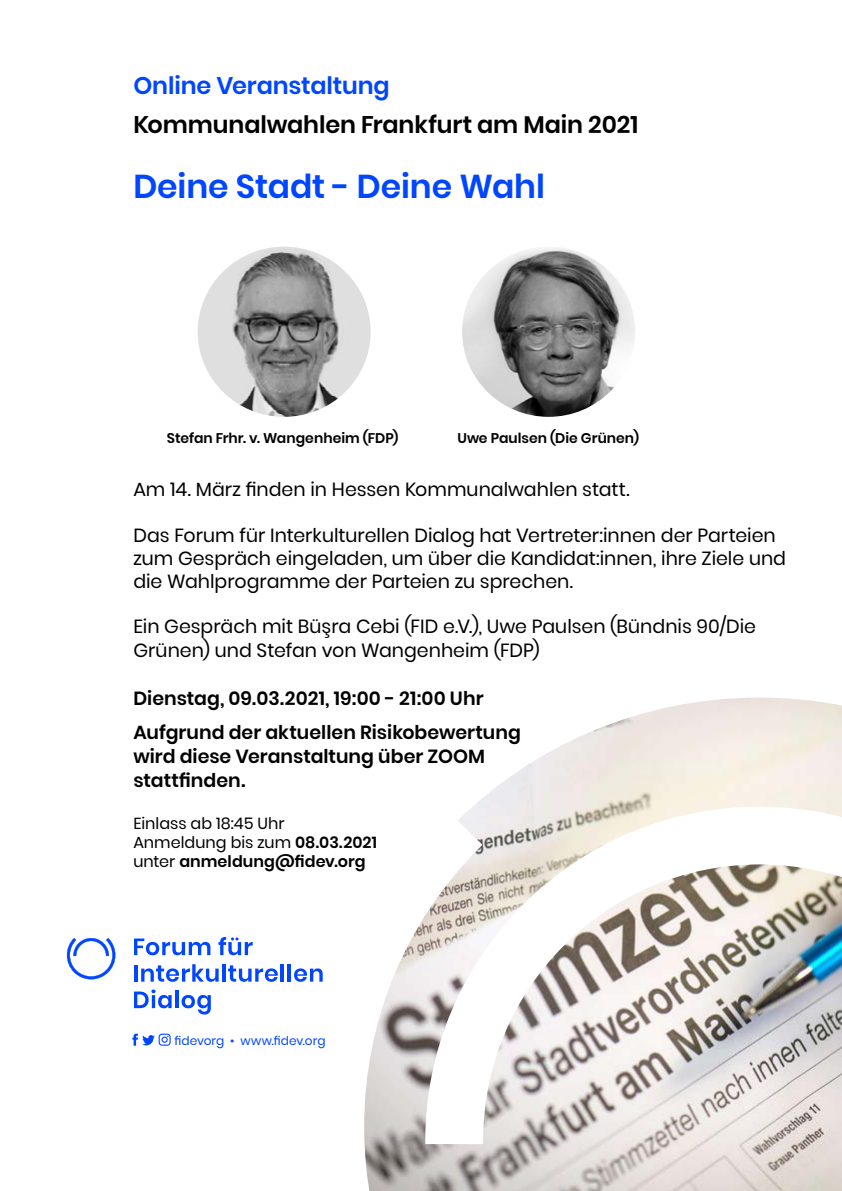
<style>
.page{position:relative;width:842px;height:1191px;background:#fff}
.page>*{position:absolute;margin:0;border:0;box-sizing:border-box;transform-origin:0 0}
.t1{font:600 33px "Poppins";letter-spacing:-.005em;color:#0046ff}
.t2{font:600 24px "Poppins";letter-spacing:-.005em;color:#000}
.t3{font:600 24px "Poppins";letter-spacing:-.005em;color:#0046ff}
.t4{font:19px/22.8px "Poppins";color:#000}
.t5{font:600 19px/34px "Poppins";color:#000}
.t6{font:16px/19px "Poppins";color:#000}
.t7{font:600 14px "Poppins";color:#000}
.t8{font:12.1px "Poppins";color:#0046ff}
.s1{font-weight:600}
</style>
<div class="page">
<img style="left:476px;top:697px;width:366px;height:107px">
<svg style="left:310px;top:804px;width:532px;height:387px"></svg>
<svg style="left:67px;top:938px;width:48px;height:41px"></svg>
<svg style="left:134px;top:938px;width:76px;height:17px"></svg>
<svg style="left:218px;top:937px;width:35px;height:18px"></svg>
<hr style="left:134px;top:965px;width:3px;height:16px;background:#0046ff">
<svg style="left:141px;top:964px;width:78px;height:17px"></svg>
<hr style="left:222px;top:964px;width:4px;height:17px;background:#0046ff">
<svg style="left:228px;top:965px;width:50px;height:16px"></svg>
<hr style="left:281px;top:964px;width:3px;height:17px;background:#0046ff">
<hr style="left:288px;top:964px;width:3px;height:17px;background:#0046ff">
<svg style="left:294px;top:968px;width:29px;height:13px"></svg>
<svg style="left:134px;top:989px;width:38px;height:19px"></svg>
<hr style="left:175px;top:990px;width:4px;height:18px;background:#0046ff">
<svg style="left:182px;top:995px;width:29px;height:19px"></svg>
<svg style="left:132px;top:1033px;width:39px;height:12px"></svg>
<img style="left:462px;top:247px;width:173px;height:170px">
<img style="left:198px;top:247px;width:173px;height:170px">
<p class="t3" style="left:133px;top:72px;width:258px">Online Veranstaltung</p>
<p class="t2" style="left:133px;top:110px;width:506px">Kommunalwahlen Frankfurt am Main 2021</p>
<h1 class="t1" style="left:133px;top:167px;width:413px">Deine Stadt - Deine Wahl</h1>
<p class="t7" style="left:167px;top:430px;width:233px">Stefan Frhr. v. Wangenheim (FDP)</p>
<p class="t7" style="left:457px;top:430px;width:183px">Uwe Paulsen (Die Grünen)</p>
<p class="t4" style="left:133px;top:478px;width:498px">Am 14. März finden in Hessen Kommunalwahlen statt.</p>
<p class="t4" style="left:133px;top:524px;width:654px">Das Forum für Interkulturellen Dialog hat Vertreter:innen der Parteien zum Gespräch eingeladen, um über die Kandidat:innen, ihre Ziele und die Wahlprogramme der Parteien zu sprechen.</p>
<p class="t4" style="left:133px;top:614px;width:624px;line-height:24px">Ein Gespräch mit Büşra Cebi (FID e.V.), Uwe Paulsen (Bündnis 90/Die<br>Grünen) und Stefan von Wangenheim (FDP)</p>
<p class="t5" style="left:133px;top:681px;width:389px">Dienstag, 09.03.2021, 19:00 - 21:00 Uhr<br>Aufgrund der aktuellen Risikobewertung</p>
<p class="t5" style="left:133px;top:745px;width:353px;line-height:24px">wird diese Veranstaltung über ZOOM stattfinden.</p>
<p class="t6" style="left:133px;top:814px;width:245px">Einlass ab 18:45 Uhr<br>Anmeldung bis zum <span class="s1">08.03.2021 </span>unter <span class="s1">anmeldung@fidev.org</span></p>
<p class="t8" style="left:175px;top:1033px;width:152px">fidevorg • www.fidev.org</p>
</div>
